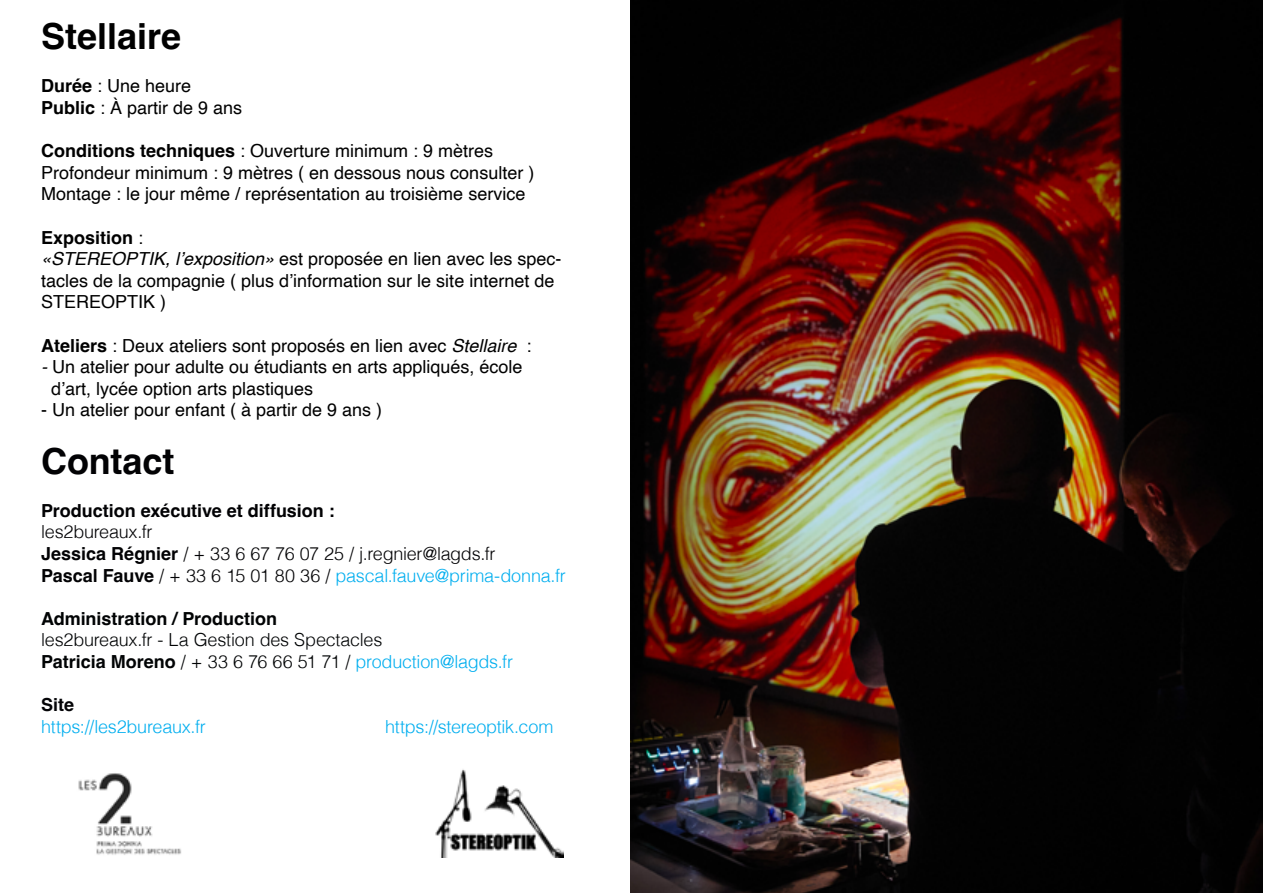
<style>
.page{position:relative;width:1263px;height:893px;background:#fff}
.page>*{position:absolute;margin:0;border:0;box-sizing:border-box;transform-origin:0 0}
.t1{font:700 36px "Helvetica";color:#000}
.t2{font:700 36px "Helvetica";color:#020204}
.t3{font:18px/21.6px "Helvetica";color:#000}
.t4{font:300 18px/21.6px "Helvetica";letter-spacing:-.015em;color:#020204}
.t5{font:300 18px/21.6px "Helvetica";letter-spacing:-.015em;color:#010304}
.t6{font:300 18px "Helvetica";letter-spacing:-.015em;color:#00aeef}
.t7{font:700 18px "Helvetica";letter-spacing:-.005em;color:#020204}
.t8{font:700 18px "Helvetica";letter-spacing:-.005em;color:#010304}
.t9{font:700 18px "Helvetica";color:#040407}
.s1{font-weight:700}
.s2{font-style:italic}
.s3{color:#00aeef}
</style>
<div class="page">
<img style="left:631px;top:0;width:632px;height:893px">
<img style="left:435px;top:769px;width:129px;height:88px">
<img style="left:78px;top:773px;width:104px;height:82px">
<h1 class="t1" style="left:41px;top:14px;width:142px">Stellaire</h1>
<p class="t3" style="left:41px;top:76px;width:203px"><span class="s1">Durée</span> : Une heure<br><span class="s1">Public</span> : À partir de 9 ans</p>
<p class="t3" style="left:41px;top:141px;width:495px"><span class="s1">Conditions techniques</span> : Ouverture minimum : 9 mètres<br>Profondeur minimum : 9 mètres ( en dessous nous consulter )<br>Montage : le jour même / représentation au troisième service</p>
<p class="t3" style="left:41px;top:227px;width:522px"><span class="s1">Exposition</span> :<br><span class="s2">«STEREOPTIK, l’exposition»</span> est proposée en lien avec les spec&shy;tacles de la compagnie ( plus d’information sur le site internet de STEREOPTIK )</p>
<p class="t3" style="left:41px;top:335px;width:492px"><span class="s1">Ateliers</span> : Deux ateliers sont proposés en lien avec <span class="s2">Stellaire</span> :</p>
<p class="t3" style="left:51px;top:357px;width:473px;text-indent:-10px"><span class="s2">-</span> Un atelier pour adulte ou étudiants en arts appliqués, école d’art, lycée option arts plastiques</p>
<p class="t3" style="left:41px;top:400px;width:343px">- Un atelier pour enfant ( à partir de 9 ans )</p>
<h1 class="t2" style="left:41px;top:439px;width:135px">Contact</h1>
<p class="t7" style="left:41px;top:499px;width:295px">Production exécutive et diffusion :</p>
<p class="t4" style="left:41px;top:520px;width:526px">les2bureaux.fr<br><span class="s1">Jessica Régnier</span> / + 33 6 67 76 07 25 / j.regnier@lagds.fr<br><span class="s1">Pascal Fauve</span> / + 33 6 15 01 80 36 / <span class="s3">pascal.fauve@prima-donna.fr</span></p>
<p class="t8" style="left:41px;top:607px;width:237px">Administration / Production</p>
<p class="t5" style="left:41px;top:628px;width:473px">les2bureaux.fr - La Gestion des Spectacles<br><span class="s1">Patricia Moreno</span> / + 33 6 76 66 51 71 / <span class="s3">production@lagds.fr</span></p>
<p class="t9" style="left:41px;top:694px;width:34px">Site</p>
<p class="t6" style="left:41px;top:711px;width:166px">https://les2bureaux.fr</p>
<p class="t6" style="left:385px;top:711px;width:170px">https://stereoptik.com</p>
</div>
